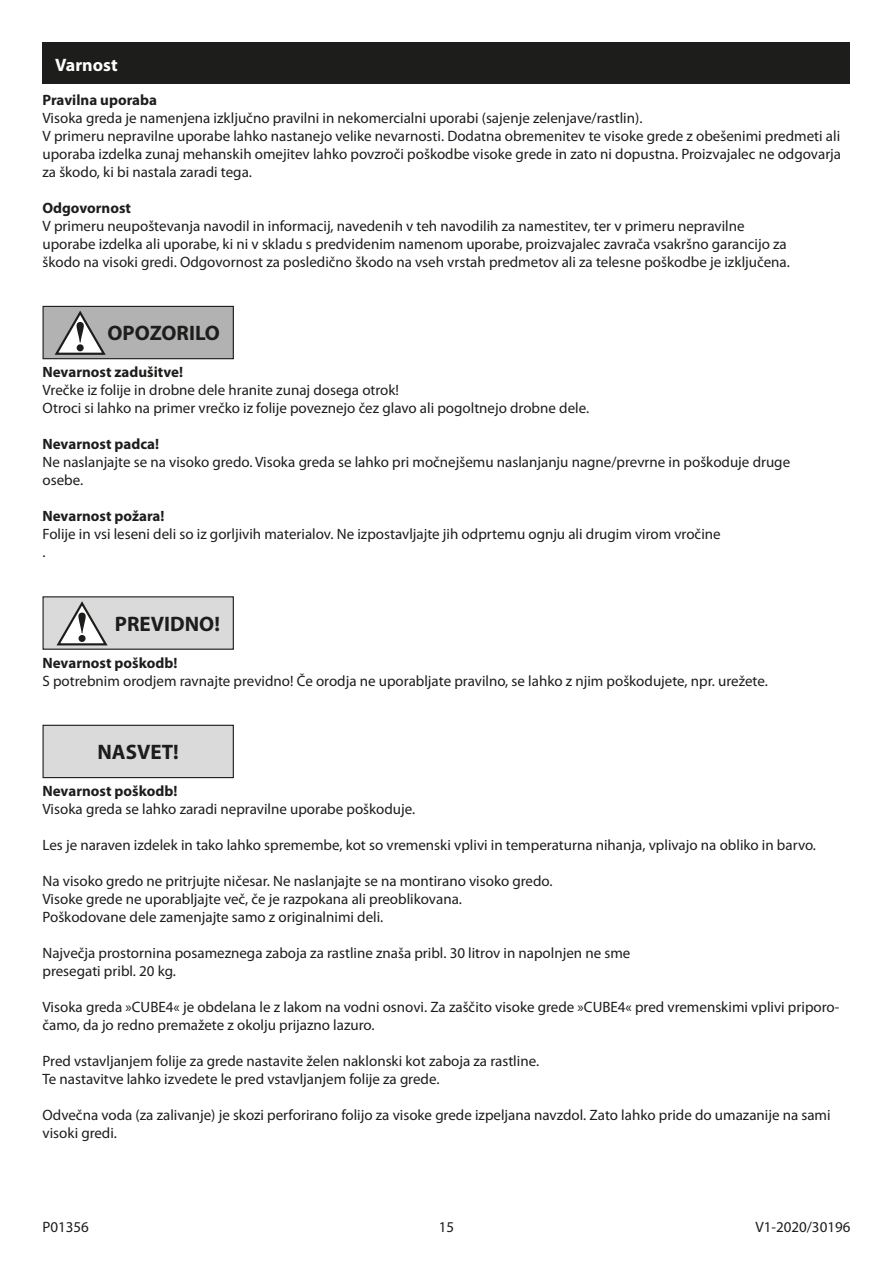
<style>
.page{position:relative;width:893px;height:1263px;background:#fff}
.page>*{position:absolute;margin:0;border:0;box-sizing:border-box;transform-origin:0 0}
.WARNUNG_VORSICHT{font:700 21px "Myriad Pro";color:#1d1d1b}
.HINWEIS{font:700 21px "Myriad Pro";color:#1d1d1b}
.Überschrift_Balken{font:700 18px "Myriad Pro";color:#fff}
.Fließtext{font:15px/18px "Myriad Pro";color:#1d1d1b}
.Fließtext-2{font:700 15px "Myriad Pro";color:#1d1d1b}
.Kapitelunterpunkte{font:700 15px "Myriad Pro";color:#1d1d1b}
.Seitennummerierung{font:15px "Myriad Pro";color:#1d1d1b}
</style>
<div class="page">
<div style="left:43px;top:306px;width:190px;height:53px;background:#b2b2b2"></div>
<div style="left:43px;top:306px;width:191px;height:53px;border:1px solid #1d1d1b"></div>
<svg style="left:54px;top:310px;width:52px;height:45px"></svg>
<div style="left:43px;top:597px;width:190px;height:52px;background:#dadada"></div>
<div style="left:43px;top:596px;width:191px;height:54px;border:1px solid #1d1d1b"></div>
<svg style="left:56px;top:601px;width:52px;height:45px"></svg>
<div style="left:43px;top:725px;width:190px;height:53px;background:#dadada"></div>
<div style="left:43px;top:725px;width:191px;height:53px;border:1px solid #1d1d1b"></div>
<div style="left:43px;top:43px;width:807px;height:41px;background:#1d1d1b"></div>
<p class="Überschrift_Balken" style="left:55px;top:53px;width:64px">Varnost</p>
<p class="Kapitelunterpunkte" style="left:43px;top:90px;width:116px">Pravilna uporaba</p>
<p class="Fließtext" style="left:43px;top:109px;width:601px">Visoka greda je namenjena izključno pravilni in nekomercialni uporabi (sajenje zelenjave/rastlin).</p>
<p class="Fließtext" style="left:43px;top:127px;width:800px;text-align:justify">V primeru nepravilne uporabe lahko nastanejo velike nevarnosti. Dodatna obremenitev te visoke grede z obešenimi predmeti ali uporaba izdelka zunaj mehanskih omejitev lahko povzroči poškodbe visoke grede in zato ni dopustna. Proizvajalec ne odgovarja za škodo, ki bi nastala zaradi tega.</p>
<p class="Kapitelunterpunkte" style="left:43px;top:198px;width:90px">Odgovornost</p>
<p class="Fließtext" style="left:43px;top:217px;width:749px">V primeru neupoštevanja navodil in informacij, navedenih v teh navodilih za namestitev, ter v primeru nepravilne uporabe izdelka ali uporabe, ki ni v skladu s predvidenim namenom uporabe, proizvajalec zavrača vsakršno garancijo za škodo na visoki gredi. Odgovornost za posledično škodo na vseh vrstah predmetov ali za telesne poškodbe je izključena.</p>
<p class="WARNUNG_VORSICHT" style="left:108px;top:320px;width:114px">OPOZORILO</p>
<p class="Fließtext-2" style="left:43px;top:362px;width:142px">Nevarnost zadušitve!</p>
<p class="Fließtext" style="left:43px;top:381px;width:358px">Vrečke iz folije in drobne dele hranite zunaj dosega otrok!</p>
<p class="Fließtext" style="left:43px;top:399px;width:548px">Otroci si lahko na primer vrečko iz folije poveznejo čez glavo ali pogoltnejo drobne dele.</p>
<p class="Fließtext-2" style="left:43px;top:434px;width:118px">Nevarnost padca!</p>
<p class="Fließtext" style="left:43px;top:453px;width:749px">Ne naslanjajte se na visoko gredo. Visoka greda se lahko pri močnejšemu naslanjanju nagne/prevrne in poškoduje druge osebe.</p>
<p class="Fließtext-2" style="left:43px;top:506px;width:124px">Nevarnost požara!</p>
<p class="Fließtext" style="left:43px;top:525px;width:680px">Folije in vsi leseni deli so iz gorljivih materialov. Ne izpostavljajte jih odprtemu ognju ali drugim virom vročine .</p>
<p class="WARNUNG_VORSICHT" style="left:115px;top:610px;width:107px">PREVIDNO!</p>
<p class="Fließtext-2" style="left:43px;top:653px;width:136px">Nevarnost poškodb!</p>
<p class="Fließtext" style="left:43px;top:671px;width:727px">S potrebnim orodjem ravnajte previdno! Če orodja ne uporabljate pravilno, se lahko z njim poškodujete, npr. urežete.</p>
<p class="HINWEIS" style="left:97px;top:738px;width:83px">NASVET!</p>
<p class="Fließtext-2" style="left:43px;top:781px;width:136px">Nevarnost poškodb!</p>
<p class="Fließtext" style="left:43px;top:800px;width:374px">Visoka greda se lahko zaradi nepravilne uporabe poškoduje.</p>
<p class="Fließtext" style="left:43px;top:836px;width:775px">Les je naraven izdelek in tako lahko spremembe, kot so vremenski vplivi in temperaturna nihanja, vplivajo na obliko in barvo.</p>
<p class="Fließtext" style="left:43px;top:872px;width:511px">Na visoko gredo ne pritrjujte ničesar. Ne naslanjajte se na montirano visoko gredo.</p>
<p class="Fließtext" style="left:43px;top:890px;width:421px">Visoke grede ne uporabljajte več, če je razpokana ali preoblikovana.<br>Poškodovane dele zamenjajte samo z originalnimi deli.</p>
<p class="Fließtext" style="left:43px;top:944px;width:589px">Največja prostornina posameznega zaboja za rastline znaša pribl. 30 litrov in napolnjen ne sme presegati pribl. 20 kg.</p>
<p class="Fließtext" style="left:43px;top:998px;width:798px">Visoka greda »CUBE4« je obdelana le z lakom na vodni osnovi. Za zaščito visoke grede »CUBE4« pred vremenskimi vplivi priporo&shy;čamo, da jo redno premažete z okolju prijazno lazuro.</p>
<p class="Fließtext" style="left:43px;top:1052px;width:498px">Pred vstavljanjem folije za grede nastavite želen naklonski kot zaboja za rastline.<br>Te nastavitve lahko izvedete le pred vstavljanjem folije za grede.</p>
<p class="Fließtext" style="left:43px;top:1106px;width:790px">Odvečna voda (za zalivanje) je skozi perforirano folijo za visoke grede izpeljana navzdol. Zato lahko pride do umazanije na sami visoki gredi.</p>
<p class="Fließtext" style="left:43px;top:1217px;width:48px">P01356</p>
<p class="Seitennummerierung" style="left:439px;top:1217px;width:17px">15</p>
<p class="Fließtext" style="left:755px;top:1217px;width:97px">V1-2020/30196</p>
</div>
